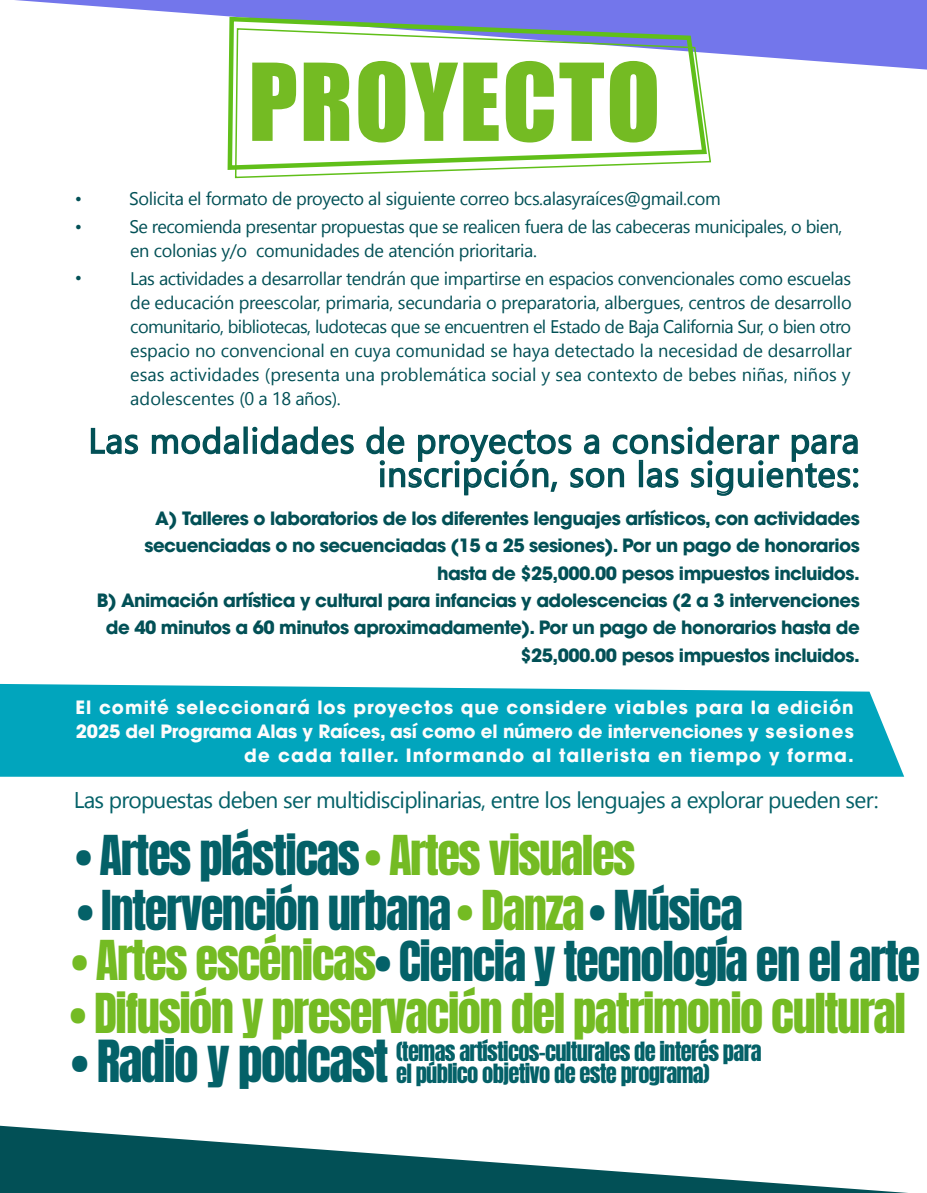
<style>
.page{position:relative;width:927px;height:1193px;background:#fff}
.page>*{position:absolute;margin:0;border:0;box-sizing:border-box;transform-origin:0 0}
.t1{font:99px "Impact";letter-spacing:.02em;color:#74bb23}
.t2{font:46.65px "Anton";letter-spacing:-.035em;color:#046168}
.t3{font:46.65px "Anton";letter-spacing:-.035em;color:#74bb23}
.t4{font:34.95px "Segoe UI Emoji";color:#025056}
.t5{font:22.8px "Segoe UI Emoji";color:#046168}
.t6{font:22.5px "Anton";letter-spacing:-.035em;color:#046168}
.t7{font:700 18.15px/27.3px "ITC Avant Garde Pro";letter-spacing:-.03em;color:#025056;text-align:right}
.t8{font:18.15px "Segoe UI Emoji";color:#025056}
.t9{font:700 18.15px/24.3px "ITC Avant Garde Pro";letter-spacing:.055em;color:#fcfcfc;text-align:right}
.s1{color:#74bb23}
.s2{font-size:49.35px}
</style>
<div class="page">
<svg style="left:15px;top:0;width:911px;height:70px;fill:#7376eb"></svg>
<svg style="left:234px;top:27px;width:478px;height:152px"></svg>
<svg style="left:225px;top:14px;width:484px;height:158px"></svg>
<svg style="left:0;top:683px;width:904px;height:93px;background:#13abc1"></svg>
<svg style="left:0;top:1125px;width:895px;height:67px"></svg>
<div style="left:243px;top:426px;width:5px;height:28px;border:2px solid #025056"></div>
<svg style="left:90px;top:427px;width:49px;height:28px"></svg>
<svg style="left:151px;top:426px;width:88px;height:29px"></svg>
<svg style="left:584px;top:426px;width:275px;height:70px"></svg>
<svg style="left:252px;top:426px;width:102px;height:29px"></svg>
<svg style="left:366px;top:426px;width:218px;height:70px"></svg>
<h1 class="t1" style="left:248px;top:25px;width:413px">PROYECTO</h1>
<p class="t8" style="left:75px;top:188px;width:9px">•</p>
<p class="t8" style="left:139px;top:188px;width:85px">□● ▼ ● □</p>
<p class="t8" style="left:312px;top:188px;width:262px">□ ▼□ ● ▲◆■▼ □ □ ▲●▲</p>
<p class="t8" style="left:75px;top:215px;width:9px">•</p>
<p class="t8" style="left:270px;top:215px;width:34px">▲ ■▼</p>
<p class="t8" style="left:336px;top:215px;width:115px">□◆▲▼▲ ❑◆ ▲</p>
<p class="t8" style="left:486px;top:215px;width:56px">● ■ ◆</p>
<p class="t8" style="left:682px;top:215px;width:48px">▲ ◆■</p>
<p class="t8" style="left:763px;top:215px;width:40px">● ▲ □</p>
<p class="t8" style="left:828px;top:215px;width:12px">■</p>
<p class="t8" style="left:139px;top:239px;width:172px">■ □●□■ ▲ □ □ ◆■</p>
<p class="t8" style="left:352px;top:239px;width:104px">▲ ▼■ ■</p>
<p class="t8" style="left:75px;top:266px;width:9px">•</p>
<p class="t8" style="left:147px;top:267px;width:49px">▲ ▼❖</p>
<p class="t8" style="left:236px;top:267px;width:136px">▲ ▲ □●● ▼ ■</p>
<p class="t8" style="left:396px;top:267px;width:37px">■ ❑◆</p>
<p class="t8" style="left:488px;top:267px;width:78px">▼ ▲ ■ ▲</p>
<p class="t8" style="left:596px;top:267px;width:257px">□▲ □■❖■ □■●▲ □ □ ▲◆●▲</p>
<p class="t8" style="left:273px;top:291px;width:32px">▲ □●</p>
<p class="t8" style="left:398px;top:291px;width:47px">▲ ◆■</p>
<p class="t8" style="left:613px;top:291px;width:68px">● ◆▲</p>
<p class="t8" style="left:705px;top:291px;width:41px">■▼ □▲</p>
<p class="t8" style="left:794px;top:291px;width:59px">▲ □●●□</p>
<p class="t8" style="left:138px;top:315px;width:84px">□ ◆■▼ □</p>
<p class="t8" style="left:252px;top:315px;width:25px">●□▼</p>
<p class="t8" style="left:300px;top:315px;width:56px">▲ ●◆ □▼</p>
<p class="t8" style="left:379px;top:315px;width:223px">▲ ❑◆ ▲ ■◆■▼ ■ ● ▲▼ □</p>
<p class="t8" style="left:682px;top:315px;width:40px">●□■</p>
<p class="t8" style="left:805px;top:315px;width:47px">■ □▼□</p>
<p class="t8" style="left:140px;top:339px;width:235px">▲ □ ■□ □■❖ ■ □■ ● ■ ◆</p>
<p class="t8" style="left:404px;top:339px;width:48px">□ ◆■</p>
<p class="t8" style="left:574px;top:339px;width:95px">▼▼□ ● ■</p>
<p class="t8" style="left:788px;top:339px;width:50px">▲ □●●</p>
<p class="t8" style="left:252px;top:363px;width:115px">▲ ▲ ■▼ ◆■</p>
<p class="t8" style="left:458px;top:363px;width:107px">▼ ▲□ ● ▲</p>
<p class="t8" style="left:595px;top:363px;width:63px">□■▼ ▼□</p>
<p class="t8" style="left:776px;top:363px;width:62px">▲ ■ □▲</p>
<p class="t8" style="left:150px;top:387px;width:86px">□●▲ ■▼▲</p>
<h3 class="t4" style="left:124px;top:419px;width:127px">▲ □ ●</h3>
<h3 class="t4" style="left:449px;top:419px;width:124px">□ ▼□▲</h3>
<h3 class="t4" style="left:628px;top:419px;width:58px">□■▲</h3>
<h3 class="t4" style="left:530px;top:452px;width:322px">■ ▲□■ ●▲ ▲ ◆ ■▼▲</h3>
<p class="t7" style="left:97px;top:504px;width:764px">A) Talleres o laboratorios de los diferentes lenguajes artísticos, con actividades secuenciadas o no secuenciadas (15 a 25 sesiones). Por un pago de honorarios hasta de $25,000.00 pesos impuestos incluidos.<br>B) Animación artística y cultural para infancias y adolescencias (2 a 3 intervenciones de 40 minutos a 60 minutos aproximadamente). Por un pago de honorarios hasta de $25,000.00 pesos impuestos incluidos.</p>
<p class="t9" style="left:76px;top:694px;width:779px">El comité seleccionará los proyectos que considere viables para la edición<br>2025 del Programa Alas y Raíces, así como el número de intervenciones y sesiones de cada taller. Informando al tallerista en tiempo y forma.</p>
<p class="t5" style="left:94px;top:786px;width:120px">▲ □◆▲▼▲</p>
<p class="t5" style="left:335px;top:786px;width:106px">◆●▼ ▲ ●■</p>
<p class="t5" style="left:472px;top:786px;width:195px">▲ ■▼ ●□▲ ● ■ ◆ ▲</p>
<p class="t5" style="left:780px;top:786px;width:76px">◆ ■ ▲</p>
<h2 class="t2" style="left:75px;top:831px;width:561px">• Artes plásticas<span class="s1">• Artes visuales</span></h2>
<h2 class="t2" style="left:77px;top:886px;width:667px">• Intervención urbana<span class="s1">• Danza</span> • Música</h2>
<h2 class="t2" style="left:72px;top:937px;width:850px"><span class="s1">• Artes escénicas</span>• Ciencia y tecnología en el arte</h2>
<h2 class="t3" style="left:70px;top:989px;width:837px">• Difusión y preservación del patrimonio cultural</h2>
<p class="t6" style="left:396px;top:1039px;width:367px">(temas artísticos-culturales de interés para</p>
<p class="t6" style="left:71px;top:1062px;width:640px"><span class="s2">• Radio y podcast</span> el público objetivo de este programa)</p>
</div>
